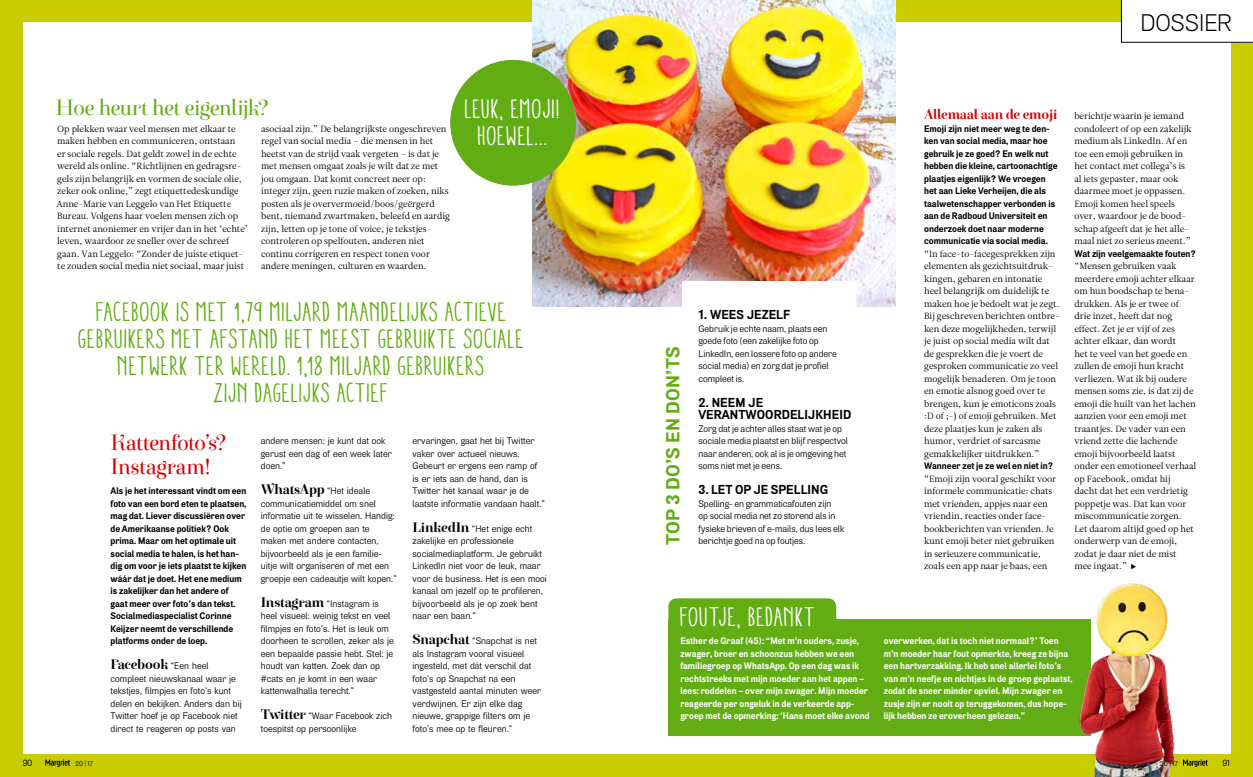
<style>
.page{position:relative;width:1253px;height:777px;background:#c9cd00}
.page>*{position:absolute;margin:0;border:0;box-sizing:border-box;transform-origin:0 0}
.t1{font:condensed 27px/27px "Aracne";letter-spacing:.01em;color:#62ad13;text-align:center;scale:1.05 1}
.t2{font:condensed 27px/27px "Aracne";letter-spacing:.01em;color:#fff;text-align:center;scale:1.05 1}
.t3{font:300 24px "Air";letter-spacing:-.005em;color:#000}
.t4{font:22px/24px "Exquise FY";letter-spacing:-.035em;color:#d60000}
.t5{font:22px "Exquise FY";letter-spacing:-.04em;color:#62ad13}
.t6{font:700 19px "Air";letter-spacing:.01em;color:#62ad13;scale:1.05 1}
.t7{font:700 14px "Exquise FY";letter-spacing:-.015em;color:#d60000}
.t8{font:700 14px "Exquise FY";letter-spacing:-.015em;color:#000}
.t9{font:700 13px/12.5px "Air";letter-spacing:.005em;color:#000}
.t10{font:9.5px/12.5px "Air";letter-spacing:.005em;color:#000}
.t11{font:700 9.5px/12.5px "Air";color:#000}
.t12{font:700 9.5px/12.5px "Air";color:#fff}
.t13{font:9px/12.5px "Leitura News Roman 1";color:#000}
.t14{font:9px "Air";color:#000}
.t15{font:7px "Air";color:#000}
.s1{font-family:"Air";font-weight:400;font-size:9.5px}
.s2{font-family:"Exquise FY";font-weight:700;font-size:14px}
.s3{font-size:6.5px}
</style>
<div class="page">
<div style="left:23px;top:23px;width:1207px;height:731px;background:#fff"></div>
<div style="left:668px;top:619px;width:423px;height:117px;background:#62ad13"></div>
<div style="left:668px;top:598px;width:168px;height:69px;background:#62ad13;border-radius:9px"></div>
<img style="left:533px;top:0;width:362px;height:307px">
<img style="left:1079px;top:583px;width:96px;height:194px">
<div style="left:683px;top:282px;width:173px;height:275px;background:#fff"></div>
<div style="left:451px;top:60px;width:124px;height:125px;background:#62ad13;border-radius:50%"></div>
<div style="left:1121px;top:0;width:132px;height:43px;background:#fff"></div>
<svg style="left:45px;top:759px;width:25px;height:8px"></svg>
<svg style="left:1183px;top:759px;width:25px;height:8px"></svg>
<h2 class="t3" style="left:1141px;top:8px;width:92px">DOSSIER</h2>
<h3 class="t5" style="left:56px;top:94px;width:215px">Hoe heurt het eigenlijk?</h3>
<h1 class="t2" style="left:465px;top:95px;width:93px">LEUK, EMOJI!<br>HOEWEL...</h1>
<h3 class="t7" style="left:924px;top:106px;width:135px">Allemaal aan de emoji</h3>
<p class="t11" style="left:924px;top:122px;width:135px">Emoji zijn niet meer weg te den&shy;ken van social media, maar hoe gebruik je ze goed? En welk nut hebben die kleine, cartoonachtige plaatjes eigenlijk? We vroegen het aan Lieke Verheijen, die als taalwetenschapper verbonden is aan de Radboud Universiteit en onderzoek doet naar moderne communicatie via social media.</p>
<p class="t13" style="left:924px;top:247px;width:137px">“In face-to-facegesprekken zijn elementen als gezichtsuitdruk&shy;kingen, gebaren en intonatie heel belangrijk om duidelijk te maken hoe je bedoelt wat je zegt.<br>Bij geschreven berichten ontbre&shy;ken deze mogelijkheden, terwijl je juist op social media wilt dat de gesprekken die je voert de gesproken communicatie zo veel mogelijk benaderen. Om je toon en emotie alsnog goed over te brengen, kun je emoticons zoals :D of ;-) of emoji gebruiken. Met deze plaatjes kun je zaken als humor, verdriet of sarcasme gemakkelijker uitdrukken.”</p>
<p class="t11" style="left:924px;top:460px;width:131px">Wanneer zet je ze wel en niet in?</p>
<p class="t13" style="left:924px;top:472px;width:133px">“Emoji zijn vooral geschikt voor informele communicatie: chats met vrienden, appjes naar een vriendin, reacties onder face&shy;bookberichten van vrienden. Je kunt emoji beter niet gebruiken in serieuzere communicatie, zoals een app naar je baas, een</p>
<p class="t13" style="left:1074px;top:110px;width:119px">berichtje waarin je iemand condoleert of op een zakelijk medium als LinkedIn. Af en toe een emoji gebruiken in het contact met collega’s is al iets gepaster, maar ook daarmee moet je oppassen.<br>Emoji komen heel speels over, waardoor je de bood&shy;schap afgeeft dat je het alle&shy;maal niet zo serieus meent.”</p>
<p class="t11" style="left:1074px;top:247px;width:123px">Wat zijn veelgemaakte fouten?</p>
<p class="t13" style="left:1074px;top:260px;width:123px">“Mensen gebruiken vaak meerdere emoji achter elkaar om hun boodschap te bena&shy;drukken. Als je er twee of drie inzet, heeft dat nog effect. Zet je er vijf of zes achter elkaar, dan wordt<br>het te veel van het goede en zullen de emoji hun kracht verliezen. Wat ik bij oudere mensen soms zie, is dat zij de emoji die huilt van het lachen aanzien voor een emoji met traantjes. De vader van een vriend zette die lachende emoji bijvoorbeeld laatst onder een emotioneel verhaal op Facebook, omdat hij<br>dacht dat het een verdrietig poppetje was. Dat kan voor miscommunicatie zorgen.<br>Let daarom altijd goed op het onderwerp van de emoji, zodat je daar niet de mist<br>mee ingaat.”</p>
<p class="t13" style="left:56px;top:122px;width:193px">Op plekken waar veel mensen met elkaar te maken hebben en communiceren, ontstaan<br>er sociale regels. Dat geldt zowel in de echte wereld als online. “Richtlijnen en gedragsre&shy;gels zijn belangrijk en vormen de sociale olie, zeker ook online,” zegt etiquettedeskundige Anne-Marie van Leggelo van Het Etiquette Bureau. Volgens haar voelen mensen zich op internet anoniemer en vrijer dan in het ‘echte’ leven, waardoor ze sneller over de schreef gaan. Van Leggelo: “Zonder de juiste etiquet&shy;te zouden social media niet sociaal, maar juist</p>
<p class="t13" style="left:261px;top:122px;width:191px">asociaal zijn.” De belangrijkste ongeschreven regel van social media – die mensen in het heetst van de strijd vaak vergeten – is dat je met mensen omgaat zoals je wilt dat ze met jou omgaan. Dat komt concreet neer op: integer zijn, geen ruzie maken of zoeken, niks posten als je oververmoeid/boos/geërgerd bent, niemand zwartmaken, beleefd en aardig zijn, letten op je tone of voice, je tekstjes controleren op spelfouten, anderen niet continu corrigeren en respect tonen voor andere meningen, culturen en waarden.</p>
<h1 class="t1" style="left:79px;top:298px;width:426px">FACEBOOK IS MET 1,79 MILJARD MAANDELIJKS ACTIEVE GEBRUIKERS MET AFSTAND HET MEEST GEBRUIKTE SOCIALE NETWERK TER WERELD. 1,18 MILJARD GEBRUIKERS<br>ZIJN DAGELIJKS ACTIEF</h1>
<h3 class="t9" style="left:698px;top:309px;width:93px">1. WEES JEZELF</h3>
<p class="t10" style="left:698px;top:322px;width:140px">Gebruik je echte naam, plaats een goede foto (een zakelijke foto op<br>LinkedIn, een lossere foto op andere social media) en zorg dat je profiel compleet is.</p>
<h3 class="t9" style="left:698px;top:396px;width:154px">2. NEEM JE<br>VERANTWOORDELIJKHEID</h3>
<p class="t10" style="left:698px;top:422px;width:151px">Zorg dat je achter alles staat wat je op sociale media plaatst en blijf respectvol naar anderen, ook al is je omgeving het soms niet met je eens.</p>
<h3 class="t9" style="left:698px;top:484px;width:131px">3. LET OP JE SPELLING</h3>
<p class="t10" style="left:698px;top:497px;width:147px">Spelling- en grammaticafouten zijn<br>op social media net zo storend als in fysieke brieven of e-mails, dus lees elk</p>
<h3 class="t6" style="left:661px;top:545px;width:191px;rotate:-90deg">TOP 3 DO’S EN DON’TS</h3>
<h3 class="t4" style="left:111px;top:431px;width:118px">Kattenfoto’s?<br>Instagram!</h3>
<p class="t11" style="left:111px;top:485px;width:137px">Als je het interessant vindt om een foto van een bord eten te plaatsen, mag dat. Liever discussiëren over de Amerikaanse politiek? Ook prima. Maar om het optimale uit social media te halen, is het han&shy;dig om voor je iets plaatst te kijken wáár dat je doet. Het ene medium is zakelijker dan het andere of gaat meer over foto’s dan tekst.<br>Socialmediaspecialist Corinne<br>Keijzer neemt de verschillende platforms onder de loep.</p>
<h3 class="t8" style="left:111px;top:656px;width:100px">Facebook <span class="s1">“Een heel</span></h3>
<p class="t10" style="left:111px;top:672px;width:133px">compleet nieuwskanaal waar je tekstjes, filmpjes en foto’s kunt delen en bekijken. Anders dan bij<br>Twitter hoef je op Facebook niet direct te reageren op posts van</p>
<p class="t10" style="left:413px;top:435px;width:134px">ervaringen, gaat het bij Twitter vaker over actueel nieuws.<br>Gebeurt er ergens een ramp of is er iets aan de hand, dan is<br>Twitter hét kanaal waar je de laatste informatie vandaan haalt.”</p>
<p class="t10" style="left:413px;top:522px;width:136px"><span class="s2">LinkedIn</span> “Het enige echt zakelijke en professionele socialmediaplatform. Je gebruikt<br>LinkedIn niet voor de leuk, maar voor de business. Het is een mooi kanaal om jezelf op te profileren, bijvoorbeeld als je op zoek bent naar een baan.”</p>
<p class="t10" style="left:413px;top:635px;width:130px"><span class="s2">Snapchat</span> “Snapchat is net als Instagram vooral visueel ingesteld, met dát verschil dat foto’s op Snapchat na een vastgesteld aantal minuten weer verdwijnen. Er zijn elke dag nieuwe, grappige filters om je foto’s mee op te fleuren.”</p>
<p class="t10" style="left:261px;top:435px;width:133px">andere mensen: je kunt dat ook gerust een dag of een week later doen.”</p>
<p class="t10" style="left:261px;top:485px;width:138px"><span class="s2">WhatsApp</span> “Het ideale communicatiemiddel om snel informatie uit te wisselen. Handig: de optie om groepen aan te maken met andere contacten, bijvoorbeeld als je een familie&shy;uitje wilt organiseren of met een groepje een cadeautje wilt kopen.”</p>
<p class="t10" style="left:261px;top:597px;width:135px"><span class="s2">Instagram</span> “Instagram is heel visueel: weinig tekst en veel filmpjes en foto’s. Het is leuk om doorheen te scrollen, zeker als je een bepaalde passie hebt. Stel: je houdt van katten. Zoek dan op #cats en je komt in een waar kattenwalhalla terecht.”</p>
<p class="t10" style="left:261px;top:710px;width:133px"><span class="s2">Twitter</span> “Waar Facebook zich toespitst op persoonlijke</p>
<p class="t10" style="left:698px;top:535px;width:108px">berichtje goed na op foutjes.</p>
<h1 class="t2" style="left:680px;top:603px;width:131px">FOUTJE, BEDANKT</h1>
<p class="t12" style="left:680px;top:635px;width:191px">Esther de Graaf (45): “Met m’n ouders, zusje, zwager, broer en schoonzus hebben we een familiegroep op WhatsApp. Op een dag was ik rechtstreeks met mijn moeder aan het appen – lees: roddelen – over mijn zwager. Mijn moeder reageerde per ongeluk in de verkeerde app&shy;groep met de opmerking: ‘Hans moet elke avond</p>
<p class="t12" style="left:884px;top:635px;width:190px">overwerken, dat is toch niet normaal?’ Toen m’n moeder haar fout opmerkte, kreeg ze bijna een hartverzakking. Ik heb snel allerlei foto’s van m’n neefje en nichtjes in de groep geplaatst, zodat de sneer minder opviel. Mijn zwager en zusje zijn er nooit op teruggekomen, dus hope&shy;lijk hebben ze eroverheen gelezen.”</p>
<p class="t14" style="left:23px;top:757px;width:11px">90</p>
<p class="t15" style="left:75px;top:759px;width:19px">20 <span class="s3">|</span>17</p>
<p class="t15" style="left:1160px;top:759px;width:19px">20 <span class="s3">|</span>17</p>
<p class="t14" style="left:1222px;top:757px;width:9px">91</p>
</div>
